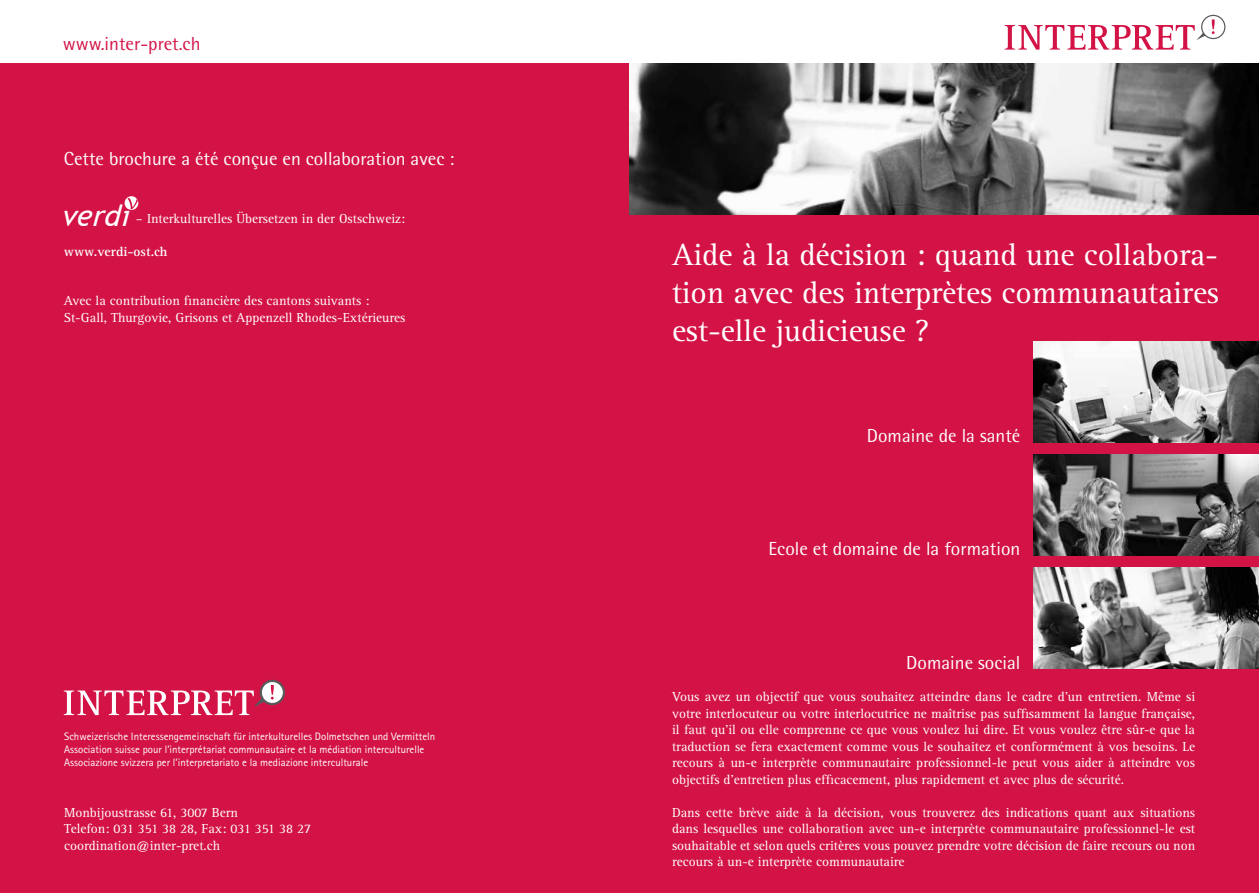
<style>
.page{position:relative;width:1259px;height:893px;background:#fff}
.page>*{position:absolute;margin:0;border:0;box-sizing:border-box;transform-origin:0 0}
.t1{font:31.5px/37.8px "Rotis Serif";color:#fff;text-align:justify}
.t2{font:italic 29.25px "Trebuchet MS";color:#fff}
.t3{font:18.9px "Rotis Semi Sans";color:#fff}
.t4{font:18.9px "Rotis Semi Sans";color:#d31245}
.t5{font:13.5px/16.5px "Rotis Serif";color:#fff;text-align:justify}
.t6{font:700 13.5px "Rotis Serif";color:#fff}
.t7{font:10.8px/12.9px "Rotis Sans Serif";color:#fff}
</style>
<div class="page">
<div style="left:0;top:64px;width:1259px;height:829px;background:#d31245"></div>
<svg style="left:1004px;top:15px;width:221px;height:35px"></svg>
<svg style="left:64px;top:680px;width:221px;height:35px"></svg>
<img style="left:629px;top:64px;width:630px;height:151px">
<img style="left:1033px;top:341px;width:226px;height:101px">
<img style="left:1033px;top:455px;width:226px;height:100px">
<img style="left:1033px;top:568px;width:226px;height:101px">
<div style="left:125px;top:196px;width:13px;height:14px;background:#fff;border-radius:50%"></div>
<svg style="left:127px;top:198px;width:11px;height:11px"></svg>
<h3 class="t4" style="left:63px;top:32px;width:139px">www.inter-pret.ch</h3>
<h3 class="t3" style="left:64px;top:147px;width:392px">Cette brochure a été conçue en collaboration avec :</h3>
<h2 class="t2" style="left:62px;top:198px;width:73px">verdi</h2>
<p class="t5" style="left:136px;top:211px;width:271px">– Interkulturelles Übersetzen in der Ostschweiz:</p>
<p class="t6" style="left:64px;top:243px;width:105px">www.verdi-ost.ch</p>
<p class="t5" style="left:64px;top:293px;width:343px">Avec la contribution financière des cantons suivants :<br>St-Gall, Thurgovie, Grisons et Appenzell Rhodes-Extérieures</p>
<p class="t7" style="left:64px;top:730px;width:372px">Schweizerische Interessengemeinschaft für interkulturelles Dolmetschen und Vermitteln<br>Association suisse pour l’interprétariat communautaire et la médiation interculturelle<br>Associazione svizzera per l’interpretariato e la mediazione interculturale</p>
<p class="t5" style="left:64px;top:805px;width:248px;text-align:left">Monbijoustrasse 61, 3007 Bern<br>Telefon: 031 351 38 28, Fax: 031 351 38 27 coordination@inter-pret.ch</p>
<h1 class="t1" style="left:672px;top:237px;width:549px">Aide à la décision : quand une collabora&shy;tion avec des interprètes communautaires est-elle judicieuse ?</h1>
<h3 class="t3" style="left:867px;top:424px;width:155px">Domaine de la santé</h3>
<h3 class="t3" style="left:768px;top:538px;width:253px">Ecole et domaine de la formation</h3>
<h3 class="t3" style="left:906px;top:651px;width:116px">Domaine social</h3>
<p class="t5" style="left:672px;top:689px;width:525px">Vous avez un objectif que vous souhaitez atteindre dans le cadre d’un entretien. Même si votre interlocuteur ou votre interlocutrice ne maîtrise pas suffisamment la langue française, il faut qu’il ou elle comprenne ce que vous voulez lui dire. Et vous voulez être sûr-e que la traduction se fera exactement comme vous le souhaitez et conformément à vos besoins. Le recours à un-e interprète communautaire professionnel-le peut vous aider à atteindre vos objectifs d’entretien plus efficacement, plus rapidement et avec plus de sécurité.</p>
<p class="t5" style="left:672px;top:805px;width:525px">Dans cette brève aide à la décision, vous trouverez des indications quant aux situations dans lesquelles une collaboration avec un-e interprète communautaire professionnel-le est souhaitable et selon quels critères vous pouvez prendre votre décision de faire recours ou non recours à un-e interprète communautaire</p>
</div>
